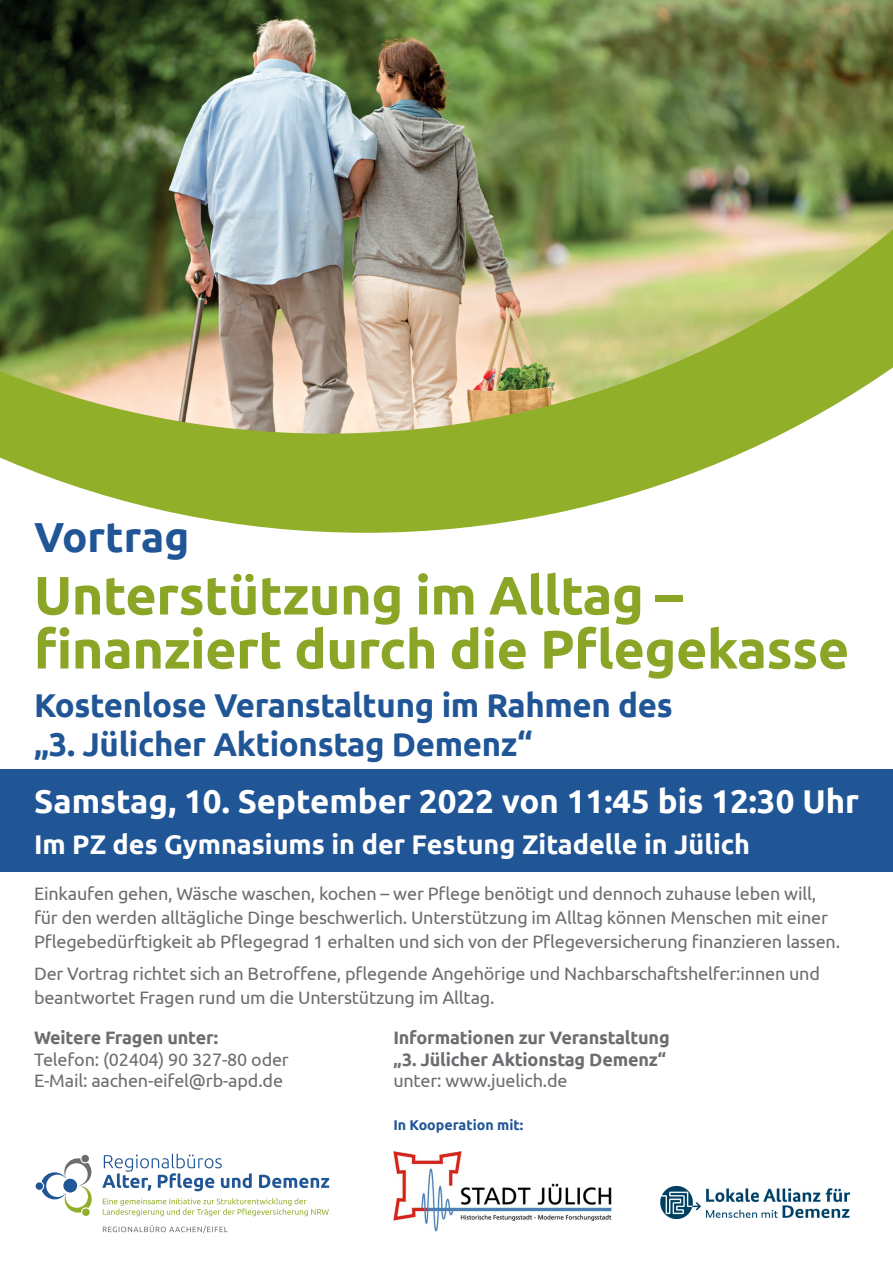
<style>
.page{position:relative;width:893px;height:1263px;background:#fff}
.page>*{position:absolute;margin:0;border:0;box-sizing:border-box;transform-origin:0 0}
.t1{font:700 54px/54px "Ubuntu";letter-spacing:-.01em;color:#8ba627}
.t2{font:700 42px "Ubuntu";color:#215696}
.t3{font:700 33px/39.6px "Ubuntu";letter-spacing:-.01em;color:#215696}
.t4{font:700 33px "Ubuntu";color:#fff}
.t5{font:700 27px "Ubuntu";color:#fff}
.t6{font:18px/24px "Ubuntu";letter-spacing:-.01em;color:#6c6d70}
.t7{font:700 18px/21.6px "Ubuntu";letter-spacing:-.01em;color:#6c6d70}
.t8{font:700 14.25px "Ubuntu";color:#215696}
</style>
<div class="page">
<div style="left:0;top:770px;width:893px;height:102px;background:#215696"></div>
<img style="left:0;top:0;width:893px;height:222px">
<img style="left:0;top:222px;width:893px;height:311px">
<svg style="left:103px;top:1225px;width:125px;height:8px"></svg>
<svg style="left:103px;top:1198px;width:226px;height:18px"></svg>
<svg style="left:102px;top:1153px;width:227px;height:38px"></svg>
<svg style="left:36px;top:1154px;width:56px;height:62px"></svg>
<img style="left:661px;top:1186px;width:190px;height:32px">
<img style="left:393px;top:1152px;width:219px;height:79px">
<h2 class="t2" style="left:34px;top:512px;width:157px">Vortrag</h2>
<h1 class="t1" style="left:34px;top:567px;width:817px">Unterstützung im Alltag – finanziert durch die Pflegekasse</h1>
<h3 class="t3" style="left:34px;top:685px;width:640px">Kostenlose Veranstaltung im Rahmen des „3. Jülicher Aktionstag Demenz“</h3>
<h3 class="t4" style="left:34px;top:781px;width:826px">Samstag, 10. September 2022 von 11:45 bis 12:30 Uhr</h3>
<h3 class="t5" style="left:34px;top:828px;width:718px">Im PZ des Gymnasiums in der Festung Zitadelle in Jülich</h3>
<p class="t6" style="left:34px;top:880px;width:808px">Einkaufen gehen, Wäsche waschen, kochen – wer Pflege benötigt und dennoch zuhause leben will, für den werden alltägliche Dinge beschwerlich. Unterstützung im Alltag können Menschen mit einer<br>Pflegebedürftigkeit ab Pflegegrad 1 erhalten und sich von der Pflegeversicherung finanzieren lassen.</p>
<p class="t6" style="left:34px;top:961px;width:787px">Der Vortrag richtet sich an Betroffene, pflegende Angehörige und Nachbarschaftshelfer:innen und beantwortet Fragen rund um die Unterstützung im Alltag.</p>
<p class="t7" style="left:34px;top:1027px;width:186px">Weitere Fragen unter:</p>
<p class="t6" style="left:34px;top:1048px;width:256px;line-height:21.6px">Telefon: (02404) 90 327-80 oder<br>E-Mail: aachen-eifel@rb-apd.de</p>
<p class="t8" style="left:393px;top:1117px;width:132px">In Kooperation mit:</p>
<p class="t7" style="left:393px;top:1027px;width:278px">Informationen zur Veranstaltung „3. Jülicher Aktionstag Demenz“</p>
<p class="t6" style="left:393px;top:1068px;width:176px">unter: www.juelich.de</p>
</div>
